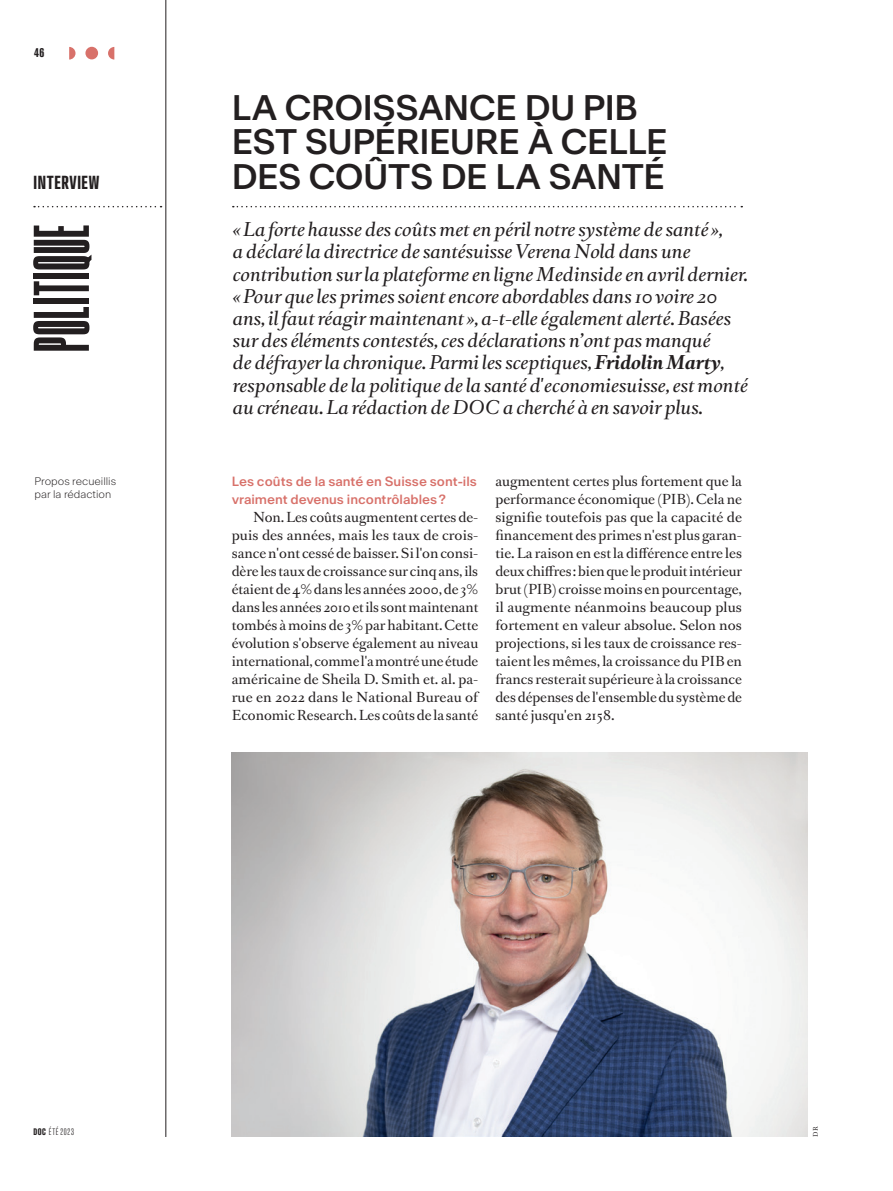
<style>
.page{position:relative;width:893px;height:1191px;background:#fff}
.page>*{position:absolute;margin:0;border:0;box-sizing:border-box;transform-origin:0 0}
.Grosse_Rubrique{font:75px "Antarctica Beta VAR";letter-spacing:.015em;color:#231f20}
.Titre{font:500 33.9px/34.5px "Antarctica Beta";letter-spacing:-.015em;color:#231f20}
.Chapeau{font:italic 18px/22.2px "Romain BP Text";color:#231f20}
.Titre_encadré{font:18px "Antarctica Beta VAR";letter-spacing:.03em;color:#231f20}
.Texte{font:13.05px/18px "Romain BP Text";letter-spacing:-.005em;color:#231f20;text-align:justify}
.Intertitre{font:500 12.75px/18px "Antarctica Beta";color:#d8716a}
.t1{font:12px "Antarctica Beta VAR";color:#231f20}
.t2{font:200 10.5px "Antarctica Beta";color:#231f20}
.t3{font:9px "Antarctica Beta VAR";letter-spacing:.08em;color:#231f20}
.Texte-2{font:6px "Romain BP Text";color:#231f20}
.s1{font-weight:700}
</style>
<div class="page">
<svg style="left:34px;top:206px;width:128px;height:1px"></svg>
<svg style="left:233px;top:206px;width:509px;height:1px"></svg>
<hr style="left:166px;top:0;width:1px;height:1137px;background:#231f20">
<div style="left:85px;top:47px;width:13px;height:12px;background:#d8716a;border-radius:50%"></div>
<svg style="left:69px;top:47px;width:7px;height:13px"></svg>
<svg style="left:108px;top:47px;width:6px;height:13px"></svg>
<img style="left:232px;top:752px;width:576px;height:385px">
<p class="t1" style="left:34px;top:45px;width:12px">46</p>
<p class="Titre_encadré" style="left:34px;top:170px;width:67px">INTERVIEW</p>
<p class="Grosse_Rubrique" style="left:11px;top:352px;width:128px;rotate:-90deg">POLITIQUE</p>
<p class="t2" style="left:35px;top:474px;width:83px">Propos recueillis</p>
<p class="t2" style="left:35px;top:487px;width:78px">par la rédaction</p>
<p class="Titre" style="left:232px;top:89px;width:408px">LA CROISSANCE DU PIB</p>
<p class="Titre" style="left:232px;top:123px;width:438px">EST SUPÉRIEURE À CELLE<br>DES COÛTS DE LA SANTÉ</p>
<p class="Chapeau" style="left:233px;top:217px;width:517px">«La forte hausse des coûts met en péril notre système de santé »,<br>a déclaré la directrice de santésuisse Verena Nold dans une contribution sur la plateforme en ligne Medinside en avril dernier. «Pour que les primes soient encore abordables dans 10 voire 20 ans, il faut réagir maintenant », a-t-elle également alerté. Basées sur des éléments contestés, ces déclarations n’ont pas manqué<br>de défrayer la chronique. Parmi les sceptiques, <span class="s1">Fridolin Marty</span>, responsable de la politique de la santé d'economiesuisse, est monté au créneau. La rédaction de DOC a cherché à en savoir plus.</p>
<p class="Intertitre" style="left:232px;top:472px;width:247px">Les coûts de la santé en Suisse sont-ils vraiment devenus incontrôlables?</p>
<p class="Texte" style="left:232px;top:507px;width:248px;text-indent:21px">Non. Les coûts augmentent certes de&shy;puis des années, mais les taux de crois&shy;sance n'ont cessé de baisser. Si l'on consi&shy;dère les taux de croissance sur cinq ans, ils étaient de 4% dans les années 2000, de 3% dans les années 2010 et ils sont maintenant tombés à moins de 3% par habitant. Cette évolution s'observe également au niveau international, comme l'a montré une étude américaine de Sheila D. Smith et. al. pa&shy;rue en 2022 dans le National Bureau of Economic Research. Les coûts de la santé</p>
<p class="Texte" style="left:495px;top:471px;width:248px">augmentent certes plus fortement que la performance économique (PIB). Cela ne signifie toutefois pas que la capacité de financement des primes n'est plus garan&shy;tie. La raison en est la différence entre les deux chiffres: bien que le produit intérieur brut (PIB) croisse moins en pourcentage, il augmente néanmoins beaucoup plus fortement en valeur absolue. Selon nos projections, si les taux de croissance res&shy;taient les mêmes, la croissance du PIB en francs resterait supérieure à la croissance des dépenses de l'ensemble du système de santé jusqu'en 2158.</p>
<p class="t3" style="left:34px;top:1125px;width:42px">DOC ÉTÉ 2023</p>
<p class="Texte-2" style="left:810px;top:1136px;width:12px;rotate:-90deg">DR</p>
</div>
